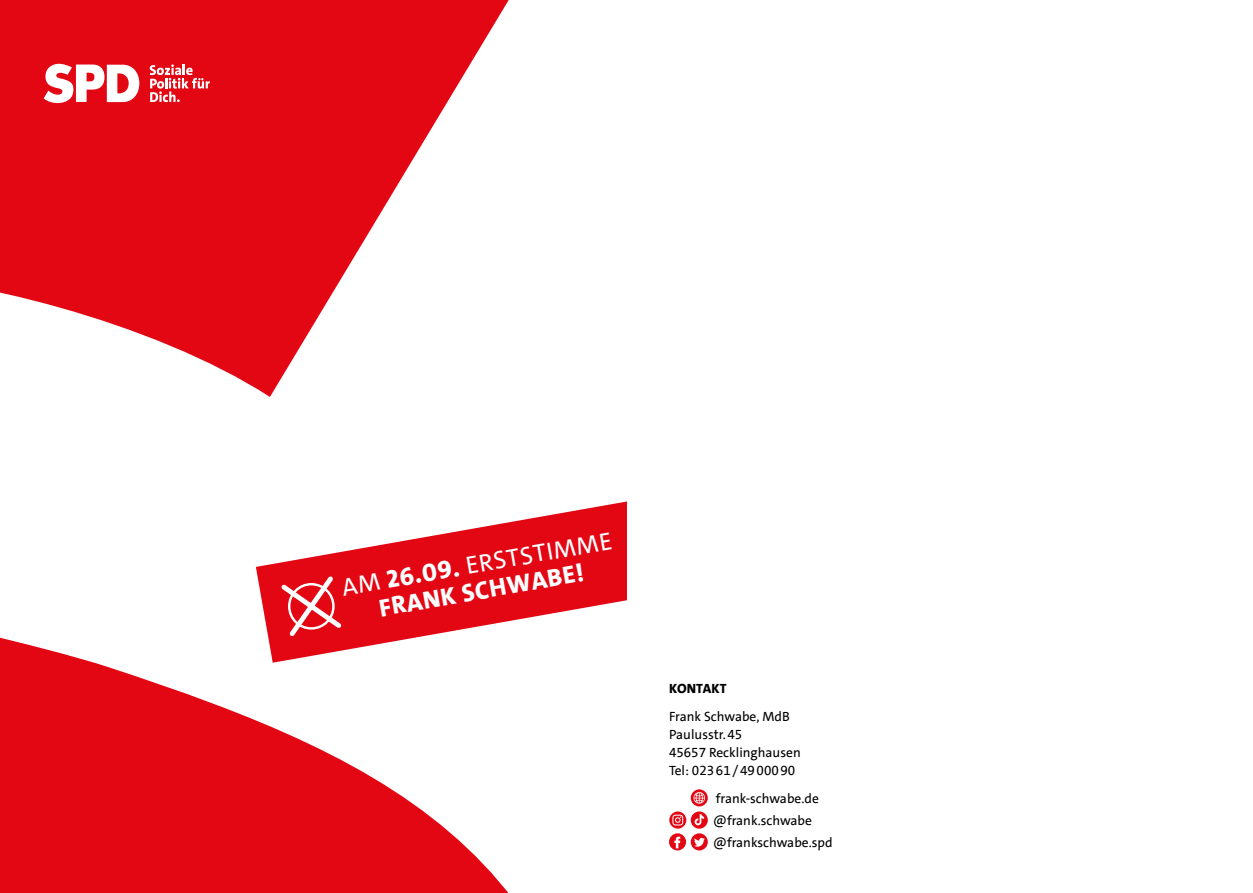
<style>
.page{position:relative;width:1253px;height:893px;background:#fff}
.page>*{position:absolute;margin:0;border:0;box-sizing:border-box;transform-origin:0 0}
.t1{font:800 25.05px/26.8px "SPD The Sans Versal";color:#fff;text-align:center}
.t2{font:13.5px/18px "SPD The Sans";color:#000}
.t3{font:800 13.5px "SPD The Sans Versal";color:#000}
.s1{font-weight:400}
</style>
<div class="page">
<svg style="left:0;top:0;width:509px;height:893px;fill:#e30613"></svg>
<svg style="left:44px;top:64px;width:95px;height:39px"></svg>
<svg style="left:150px;top:64px;width:60px;height:38px"></svg>
<svg style="left:256px;top:500px;width:371px;height:163px;fill:#e30613"></svg>
<svg style="left:277px;top:572px;width:68px;height:68px"></svg>
<svg style="left:669px;top:789px;width:39px;height:61px"></svg>
<h1 class="t1" style="left:340px;top:575px;width:275px;rotate:-10deg"><span class="s1">Am</span> 26.09. <span class="s1">Erststimme<br></span>FRANK SCHWABE!</h1>
<p class="t3" style="left:669px;top:679px;width:59px">KONTAKT</p>
<p class="t2" style="left:669px;top:707px;width:133px">Frank Schwabe, MdB<br>Paulusstr.45<br>45657 Recklinghausen<br>Tel: 02361/4900090</p>
<p class="t2" style="left:716px;top:790px;width:105px">frank-schwabe.de</p>
<p class="t2" style="left:713px;top:810px;width:121px;line-height:21.8px">@frank.schwabe @frankschwabe.spd</p>
</div>
